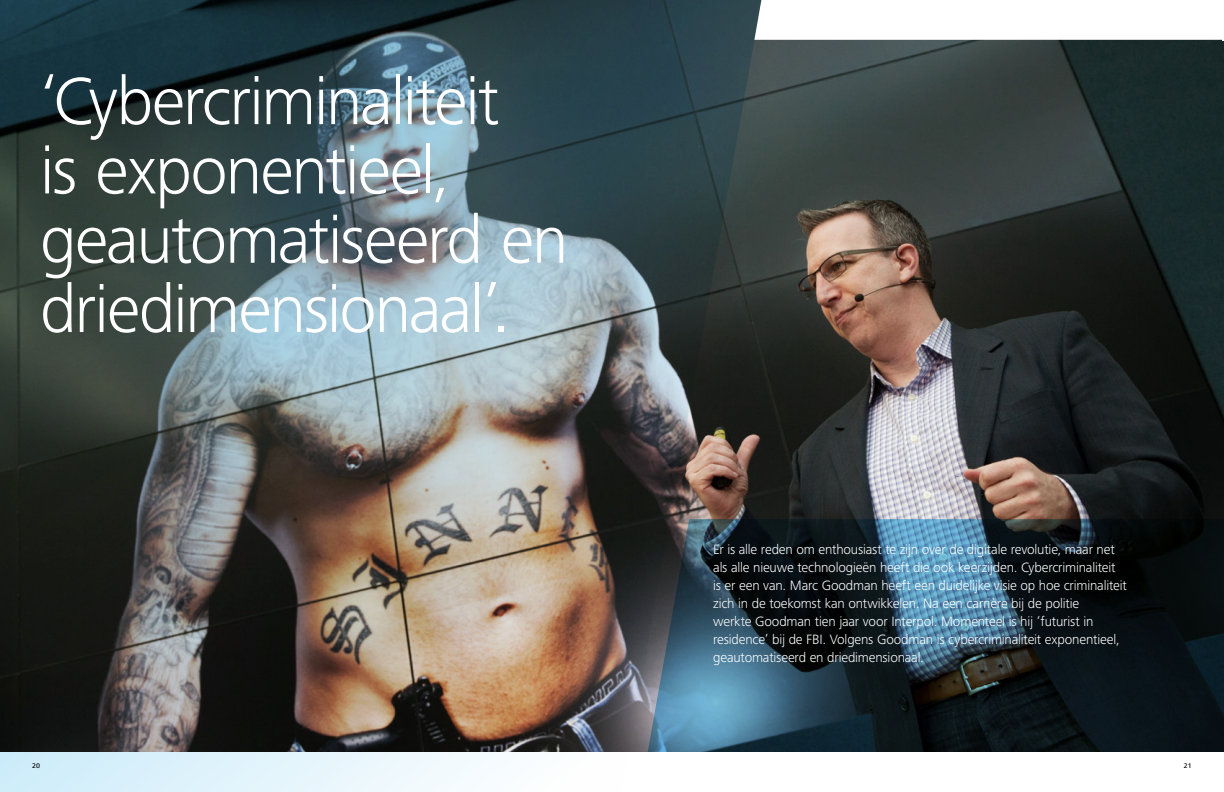
<style>
.page{position:relative;width:1224px;height:792px;background:#fff}
.page>*{position:absolute;margin:0;border:0;box-sizing:border-box;transform-origin:0 0}
.t1{font:300 69.3px/69.3px "Frutiger Next Pro";letter-spacing:-.03em;color:#fff}
.t2{font:300 14px/18px "Frutiger Next Pro";letter-spacing:-.01em;color:#fff}
.t3{font:500 7px "Frutiger Next Pro";color:#000}
</style>
<div class="page">
<img style="left:763px;top:40px;width:461px;height:479px">
<svg style="left:763px;top:519px;width:461px;height:233px;background:#17272f"></svg>
<img style="left:0;top:0;width:763px;height:792px">
<svg style="left:754px;top:0;width:468px;height:40px"></svg>
<h1 class="t1" style="left:40px;top:66px;width:530px">‘Cybercriminaliteit<br>is exponentieel, geautomatiseerd en driedimensionaal’.</h1>
<p class="t2" style="left:713px;top:541px;width:415px">Er is alle reden om enthousiast te zijn over de digitale revolutie, maar net als alle nieuwe technologieën heeft die ook keerzijden. Cybercriminaliteit<br>is er een van. Marc Goodman heeft een duidelijke visie op hoe criminaliteit zich in de toekomst kan ontwikkelen. Na een carrière bij de politie<br>werkte Goodman tien jaar voor Interpol. Momenteel is hij ‘futurist in residence’ bij de FBI. Volgens Goodman is cybercriminaliteit exponentieel, geautomatiseerd en driedimensionaal.</p>
<p class="t3" style="left:32px;top:762px;width:9px">20</p>
<p class="t3" style="left:1184px;top:762px;width:9px">21</p>
</div>
